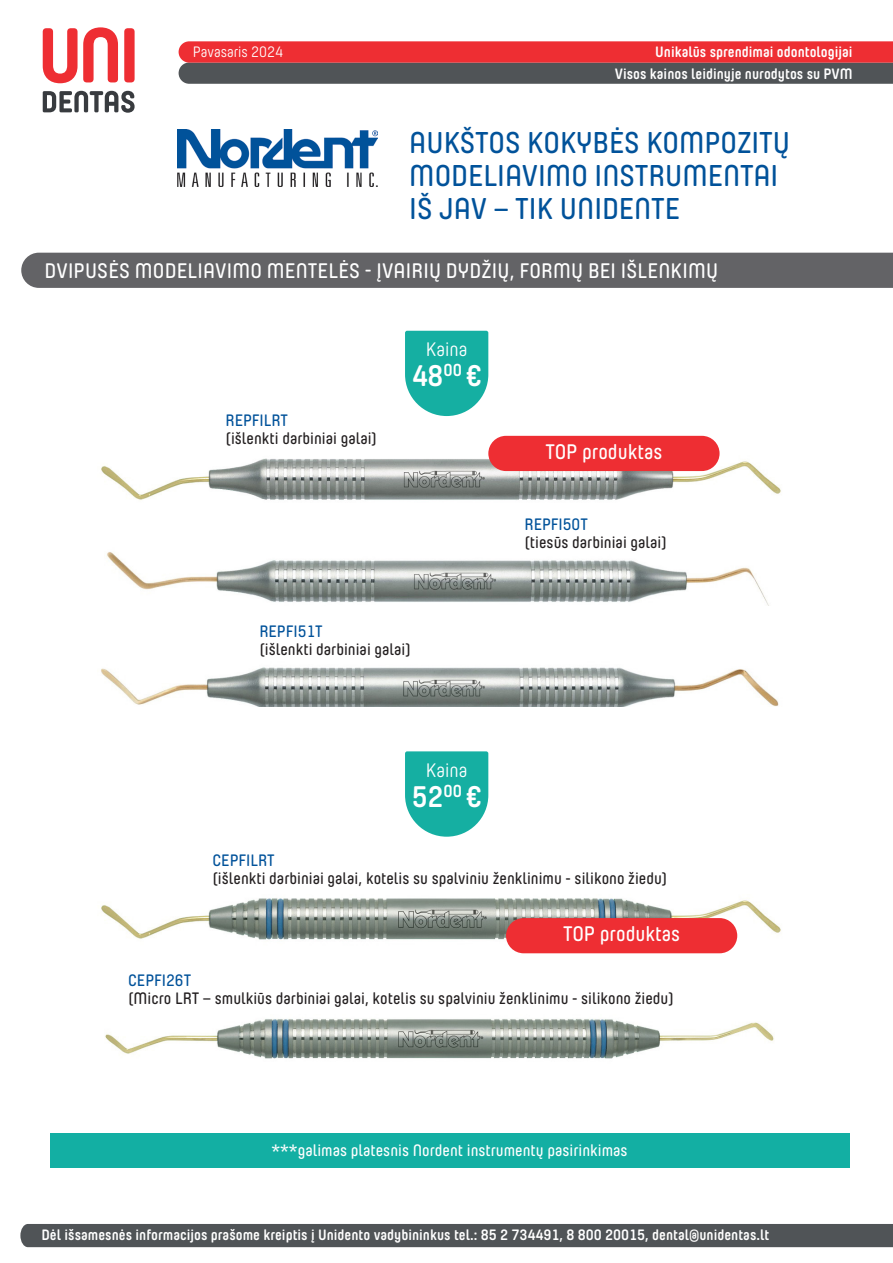
<style>
.page{position:relative;width:893px;height:1263px;background:#fff}
.page>*{position:absolute;margin:0;border:0;box-sizing:border-box;transform-origin:0 0}
.t1{font:600 30px/33px "Yummo";color:#01529a}
.t2{font:700 29.7px "Yummo";color:#fff}
.t3{font:600 21px "Yummo";letter-spacing:.01em;color:#fff}
.t4{font:19.5px "Yummo";color:#fff}
.t5{font:600 16.5px "Yummo";color:#231f20}
.t6{font:600 16.5px "Yummo";color:#fff}
.t7{font:600 16.5px "Yummo";color:#01529a}
.t8{font:700 15px "Yummo";color:#fff}
.t9{font:15px "Yummo";color:#fff}
</style>
<div class="page">
<svg style="left:179px;top:41px;width:714px;height:43px;background:#a14549"></svg>
<svg style="left:43px;top:27px;width:92px;height:56px"></svg>
<svg style="left:43px;top:91px;width:92px;height:22px"></svg>
<div style="left:20px;top:1224px;width:873px;height:23px;background:#505457"></div>
<img style="left:178px;top:130px;width:199px;height:57px">
<img style="left:101px;top:458px;width:680px;height:42px">
<svg style="left:405px;top:751px;width:83px;height:86px;background:#2fb7ac"></svg>
<img style="left:101px;top:898px;width:680px;height:51px">
<img style="left:105px;top:1019px;width:669px;height:40px">
<img style="left:106px;top:552px;width:663px;height:54px">
<img style="left:101px;top:667px;width:678px;height:40px">
<svg style="left:405px;top:331px;width:83px;height:85px;background:#2db7ab"></svg>
<div style="left:21px;top:253px;width:872px;height:35px;background:#636366"></div>
<div style="left:488px;top:436px;width:232px;height:35px;background:#ee2e33;border-radius:18px"></div>
<div style="left:506px;top:918px;width:231px;height:35px;background:#ee2e33;border-radius:18px"></div>
<div style="left:50px;top:1133px;width:799px;height:35px;background:#13afa3"></div>
<p class="t9" style="left:193px;top:41px;width:92px">Pavasaris 2024</p>
<p class="t8" style="left:655px;top:38px;width:199px">Unikalūs sprendimai odontologijai</p>
<p class="t8" style="left:615px;top:60px;width:239px">Visos kainos leidinyje nurodytos su PVM</p>
<p class="t1" style="left:409px;top:123px;width:382px">AUKŠTOS KOKYBĖS KOMPOZITŲ<br>MODELIAVIMO INSTRUMENTAI</p>
<p class="t1" style="left:409px;top:189px;width:272px">IŠ JAV – TIK UNIDENTE</p>
<p class="t3" style="left:45px;top:254px;width:675px">DVIPUSĖS MODELIAVIMO MENTELĖS - ĮVAIRIŲ DYDŽIŲ, FORMŲ BEI IŠLENKIMŲ</p>
<p class="t7" style="left:226px;top:407px;width:64px">REPFILRT</p>
<p class="t5" style="left:226px;top:425px;width:153px">(išlenkti darbiniai galai)</p>
<p class="t4" style="left:426px;top:335px;width:43px">Kaina</p>
<p class="t2" style="left:412px;top:349px;width:71px">48<sup>00</sup> €</p>
<p class="t7" style="left:259px;top:618px;width:65px">REPFI51T</p>
<p class="t5" style="left:259px;top:636px;width:153px">(išlenkti darbiniai galai)</p>
<p class="t4" style="left:426px;top:756px;width:43px">Kaina</p>
<p class="t2" style="left:412px;top:769px;width:71px">52<sup>00</sup> €</p>
<p class="t3" style="left:545px;top:435px;width:119px">TOP produktas</p>
<p class="t7" style="left:524px;top:511px;width:65px">REPFI50T</p>
<p class="t5" style="left:524px;top:529px;width:144px">(tiesūs darbiniai galai)</p>
<p class="t7" style="left:212px;top:847px;width:64px">CEPFILRT</p>
<p class="t5" style="left:212px;top:865px;width:456px">(išlenkti darbiniai galai, kotelis su spalviniu ženklinimu - silikono žiedu)</p>
<p class="t3" style="left:563px;top:917px;width:119px">TOP produktas</p>
<p class="t7" style="left:128px;top:967px;width:65px">CEPFI26T</p>
<p class="t5" style="left:128px;top:985px;width:547px">(Micro LRT – smulkiūs darbiniai galai, kotelis su spalviniu ženklinimu - silikono žiedu)</p>
<p class="t6" style="left:271px;top:1137px;width:358px">***galimas platesnis Nordent instrumentų pasirinkimas</p>
<p class="t8" style="left:42px;top:1221px;width:729px">Dėl išsamesnės informacijos prašome kreiptis į Unidento vadybininkus tel.: 85 2 734491, 8 800 20015, dental@unidentas.lt</p>
</div>
